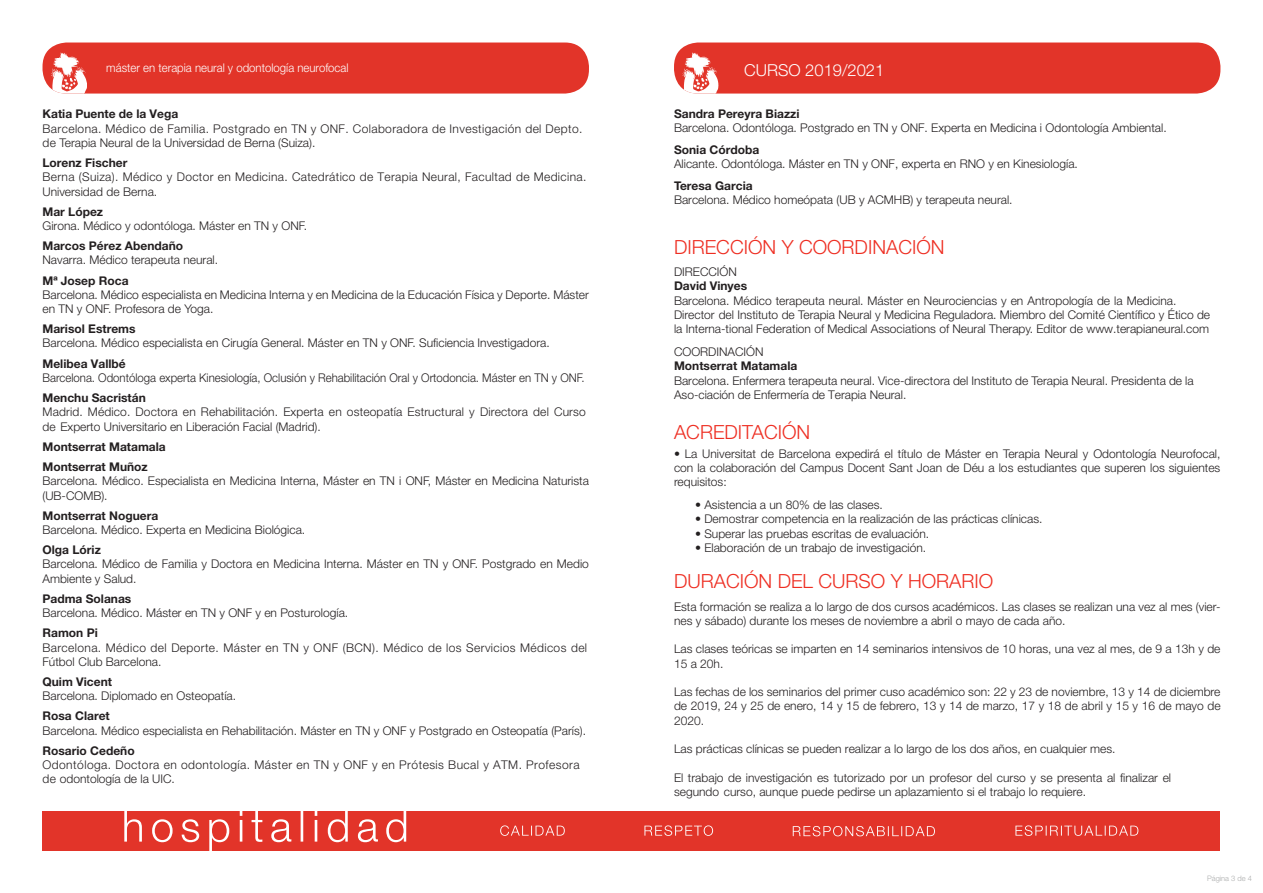
<style>
.page{position:relative;width:1263px;height:893px;background:#fff}
.page>*{position:absolute;margin:0;border:0;box-sizing:border-box;transform-origin:0 0}
.t1{font:300 19.5px "Helvetica Neue";color:#ee2e22}
.t2{font:300 16.5px "Helvetica Neue";color:#fff}
.t3{font:300 12px/14.2px "Helvetica Neue";color:#231f20}
.t4{font:700 12px/20.4px "Helvetica Neue";color:#231f20}
.t5{font:300 12px/14.2px "Helvetica Neue";letter-spacing:.035em;color:#231f20}
.t6{font:300 12px/14.2px "Helvetica Neue";letter-spacing:.03em;color:#231f20}
.t7{font:300 12px "Helvetica Neue";color:#231f20;scale:.95 1}
.t8{font:700 12px "Helvetica Neue LT Std";color:#231f20}
.t9{font:300 12px "Helvetica Neue";color:#fff;scale:.95 1}
.t10{font:300 7.5px "Helvetica Neue";color:#aaacac}
</style>
<div class="page">
<div style="left:43px;top:43px;width:546px;height:51px;background:#e23429;border-radius:24px"></div>
<svg style="left:51px;top:52px;width:36px;height:42px"></svg>
<div style="left:674px;top:43px;width:546px;height:51px;background:#e23429;border-radius:24px"></div>
<svg style="left:683px;top:52px;width:36px;height:42px"></svg>
<div style="left:43px;top:811px;width:1177px;height:39px;background:#e23429"></div>
<svg style="left:124px;top:811px;width:282px;height:39px"></svg>
<svg style="left:500px;top:825px;width:65px;height:11px"></svg>
<svg style="left:644px;top:825px;width:69px;height:11px"></svg>
<svg style="left:793px;top:826px;width:142px;height:10px"></svg>
<svg style="left:1015px;top:825px;width:123px;height:11px"></svg>
<p class="t9" style="left:106px;top:60px;width:256px">máster en terapia neural y odontología neurofocal</p>
<h2 class="t2" style="left:744px;top:60px;width:142px">CURSO 2019/2021</h2>
<p class="t8" style="left:43px;top:106px;width:137px">Katia Puente de la Vega</p>
<p class="t5" style="left:43px;top:121px;width:541px">Barcelona. Médico de Familia. Postgrado en TN y ONF. Colaboradora de Investigación del Depto. de Terapia Neural de la Universidad de Berna (Suiza).</p>
<p class="t4" style="left:43px;top:152px;width:86px">Lorenz Fischer</p>
<p class="t6" style="left:43px;top:170px;width:545px">Berna (Suiza). Médico y Doctor en Medicina. Catedrático de Terapia Neural, Facultad de Medicina.<br>Universidad de Berna.</p>
<p class="t4" style="left:43px;top:201px;width:62px">Mar López</p>
<p class="t3" style="left:43px;top:218px;width:266px">Girona. Médico y odontóloga. Máster en TN y ONF.</p>
<p class="t4" style="left:43px;top:235px;width:142px">Marcos Pérez Abendaño</p>
<p class="t3" style="left:43px;top:253px;width:177px">Navarra. Médico terapeuta neural.</p>
<p class="t4" style="left:43px;top:270px;width:88px">Mª Josep Roca</p>
<p class="t3" style="left:43px;top:287px;width:548px">Barcelona. Médico especialista en Medicina Interna y en Medicina de la Educación Física y Deporte. Máster en TN y ONF. Profesora de Yoga.</p>
<p class="t4" style="left:43px;top:318px;width:95px">Marisol Estrems</p>
<p class="t3" style="left:43px;top:336px;width:509px">Barcelona. Médico especialista en Cirugía General. Máster en TN y ONF. Suficiencia Investigadora.</p>
<p class="t4" style="left:43px;top:353px;width:85px">Melibea Vallbé</p>
<p class="t7" style="left:43px;top:370px;width:572px">Barcelona. Odontóloga experta Kinesiología, Oclusión y Rehabilitación Oral y Ortodoncia. Máster en TN y ONF.</p>
<p class="t4" style="left:43px;top:387px;width:105px">Menchu Sacristán</p>
<p class="t3" style="left:43px;top:405px;width:545px">Madrid. Médico. Doctora en Rehabilitación. Experta en osteopatía Estructural y Directora del Curso de Experto Universitario en Liberación Facial (Madrid).</p>
<p class="t4" style="left:43px;top:436px;width:125px">Montserrat Matamala<br>Montserrat Muñoz</p>
<p class="t3" style="left:43px;top:474px;width:548px">Barcelona. Médico. Especialista en Medicina Interna, Máster en TN i ONF, Máster en Medicina Naturista (UB-COMB).</p>
<p class="t4" style="left:43px;top:505px;width:117px">Montserrat Noguera</p>
<p class="t3" style="left:43px;top:522px;width:264px">Barcelona. Médico. Experta en Medicina Biológica.</p>
<p class="t4" style="left:43px;top:539px;width:60px">Olga Lóriz</p>
<p class="t3" style="left:43px;top:557px;width:548px">Barcelona. Médico de Familia y Doctora en Medicina Interna. Máster en TN y ONF. Postgrado en Medio<br>Ambiente y Salud.</p>
<p class="t4" style="left:43px;top:588px;width:90px">Padma Solanas</p>
<p class="t3" style="left:43px;top:605px;width:307px">Barcelona. Médico. Máster en TN y ONF y en Posturología.</p>
<p class="t4" style="left:43px;top:622px;width:57px">Ramon Pi</p>
<p class="t6" style="left:43px;top:640px;width:546px">Barcelona. Médico del Deporte. Máster en TN y ONF (BCN). Médico de los Servicios Médicos del<br>Fútbol Club Barcelona.</p>
<p class="t4" style="left:43px;top:671px;width:71px">Quim Vicent</p>
<p class="t3" style="left:43px;top:688px;width:195px">Barcelona. Diplomado en Osteopatía.</p>
<p class="t4" style="left:43px;top:705px;width:69px">Rosa Claret</p>
<p class="t3" style="left:43px;top:723px;width:545px">Barcelona. Médico especialista en Rehabilitación. Máster en TN y ONF y Postgrado en Osteopatía (París).</p>
<p class="t4" style="left:43px;top:740px;width:94px">Rosario Cedeño</p>
<p class="t5" style="left:43px;top:757px;width:539px">Odontóloga. Doctora en odontología. Máster en TN y ONF y en Prótesis Bucal y ATM. Profesora de odontología de la UIC.</p>
<p class="t8" style="left:674px;top:107px;width:127px">Sandra Pereyra Biazzi</p>
<p class="t3" style="left:674px;top:121px;width:494px">Barcelona. Odontóloga. Postgrado en TN y ONF. Experta en Medicina i Odontología Ambiental.</p>
<p class="t8" style="left:674px;top:142px;width:87px">Sonia Córdoba</p>
<p class="t3" style="left:674px;top:157px;width:405px">Alicante. Odontóloga. Máster en TN y ONF, experta en RNO y en Kinesiología.</p>
<p class="t4" style="left:674px;top:175px;width:80px">Teresa Garcia</p>
<p class="t3" style="left:674px;top:193px;width:340px">Barcelona. Médico homeópata (UB y ACMHB) y terapeuta neural.</p>
<h1 class="t1" style="left:674px;top:235px;width:272px">DIRECCIÓN Y COORDINACIÓN</h1>
<p class="t3" style="left:674px;top:265px;width:64px">DIRECCIÓN</p>
<p class="t4" style="left:674px;top:276px;width:75px">David Vinyes</p>
<p class="t3" style="left:674px;top:293px;width:538px">Barcelona. Médico terapeuta neural. Máster en Neurociencias y en Antropología de la Medicina.<br>Director del Instituto de Terapia Neural y Medicina Reguladora. Miembro del Comité Científico y Ético de la Interna-tional Federation of Medical Associations of Neural Therapy. Editor de www.terapianeural.com</p>
<p class="t3" style="left:674px;top:344px;width:91px">COORDINACIÓN</p>
<p class="t4" style="left:674px;top:355px;width:125px">Montserrat Matamala</p>
<p class="t3" style="left:674px;top:373px;width:521px">Barcelona. Enfermera terapeuta neural. Vice-directora del Instituto de Terapia Neural. Presidenta de la<br>Aso-ciación de Enfermería de Terapia Neural.</p>
<h1 class="t1" style="left:674px;top:420px;width:138px">ACREDITACIÓN</h1>
<p class="t3" style="left:674px;top:446px;width:548px;text-align:justify">• La Universitat de Barcelona expedirá el título de Máster en Terapia Neural y Odontología Neurofocal, con la colaboración del Campus Docent Sant Joan de Déu a los estudiantes que superen los siguientes requisitos:</p>
<p class="t3" style="left:695px;top:497px;width:189px">• Asistencia a un 80% de las clases.</p>
<p class="t3" style="left:695px;top:512px;width:349px">• Demostrar competencia en la realización de las prácticas clínicas.</p>
<p class="t3" style="left:695px;top:526px;width:236px">• Superar las pruebas escritas de evaluación.</p>
<p class="t3" style="left:695px;top:540px;width:233px">• Elaboración de un trabajo de investigación.</p>
<h1 class="t1" style="left:674px;top:569px;width:321px">DURACIÓN DEL CURSO Y HORARIO</h1>
<p class="t3" style="left:674px;top:599px;width:548px">Esta formación se realiza a lo largo de dos cursos académicos. Las clases se realizan una vez al mes (vier&shy;nes y sábado) durante los meses de noviembre a abril o mayo de cada año.</p>
<p class="t3" style="left:674px;top:642px;width:548px">Las clases teóricas se imparten en 14 seminarios intensivos de 10 horas, una vez al mes, de 9 a 13h y de<br>15 a 20h.</p>
<p class="t3" style="left:674px;top:684px;width:548px;text-align:justify">Las fechas de los seminarios del primer cuso académico son: 22 y 23 de noviembre, 13 y 14 de diciembre de 2019, 24 y 25 de enero, 14 y 15 de febrero, 13 y 14 de marzo, 17 y 18 de abril y 15 y 16 de mayo de 2020.</p>
<p class="t3" style="left:674px;top:741px;width:443px">Las prácticas clínicas se pueden realizar a lo largo de los dos años, en cualquier mes.</p>
<p class="t3" style="left:674px;top:770px;width:499px">El trabajo de investigación es tutorizado por un profesor del curso y se presenta al finalizar el segundo curso, aunque puede pedirse un aplazamiento si el trabajo lo requiere.</p>
<p class="t10" style="left:1207px;top:874px;width:46px">Página 3 de 4</p>
</div>
